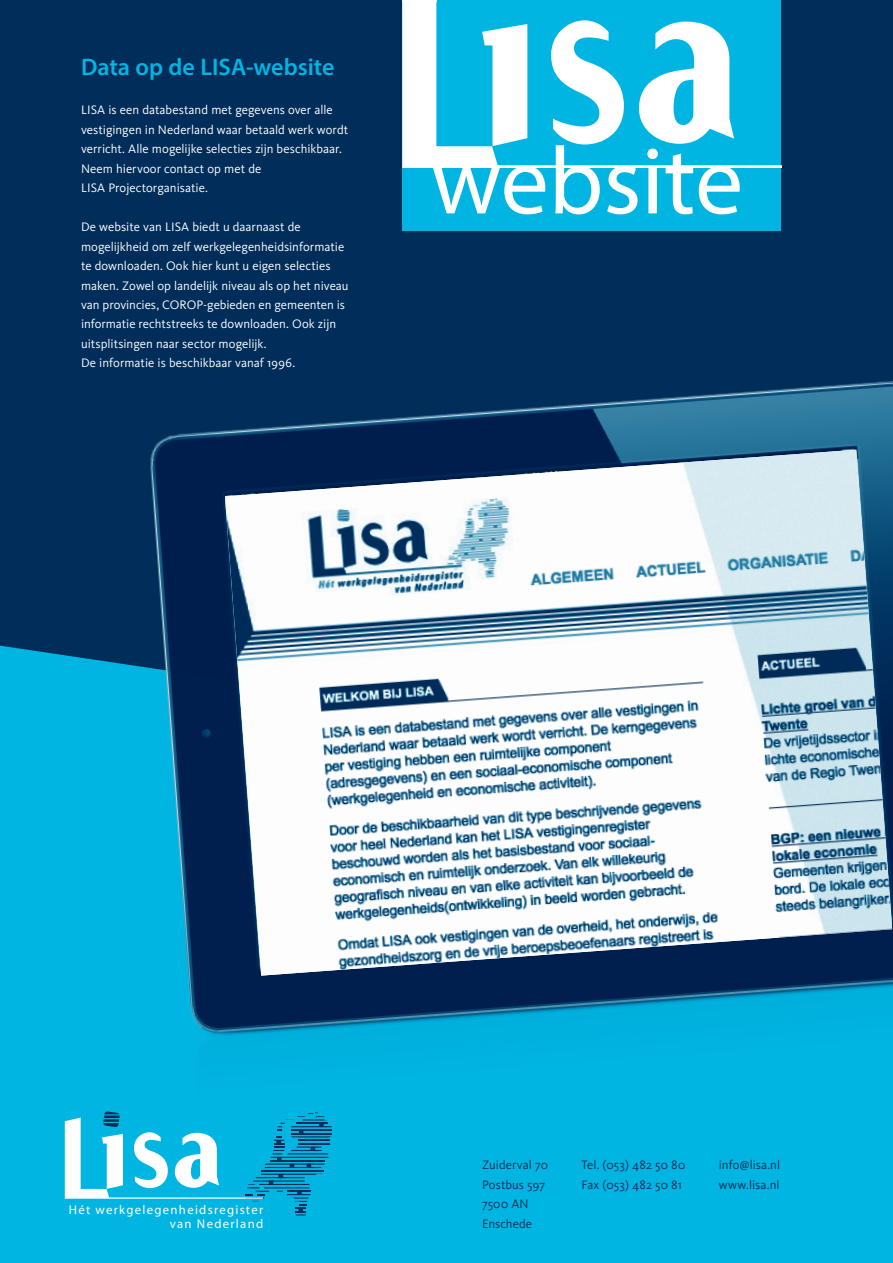
<style>
.page{position:relative;width:893px;height:1263px;background:#fff}
.page>*{position:absolute;margin:0;border:0;box-sizing:border-box;transform-origin:0 0}
.t1{font:96px "Myriad Pro";color:#fff}
.t2{font:600 24px "Myriad Pro";color:#00b5e2}
.t3{font:12.75px/19.5px "Kievit";color:#fff}
.t4{font:12.75px/19.5px "Kievit";letter-spacing:.005em;color:#002d59}
.t5{font:italic 700 condensed 12.75px/13.8px "Univers";letter-spacing:.1em;color:#fff;text-align:right}
</style>
<div class="page">
<div style="left:0;top:628px;width:893px;height:635px;background:#00b5e2"></div>
<svg style="left:65px;top:1133px;width:267px;height:82px"></svg>
<div style="left:0;top:0;width:893px;height:650px;background:#002d59"></div>
<img style="left:25px;top:281px;width:868px;height:852px">
<img style="left:225px;top:450px;width:667px;height:526px">
<div style="left:402px;top:0;width:379px;height:230px;background:#00b5e2"></div>
<svg style="left:402px;top:2px;width:379px;height:166px"></svg>
<div style="left:474px;top:0;width:57px;height:15px;background:#00b5e2"></div>
<hr style="left:402px;top:0;width:35px;height:2px;background:#fff">
<h2 class="t2" style="left:81px;top:52px;width:255px">Data op de LISA-website</h2>
<p class="t3" style="left:81px;top:100px;width:269px">LISA is een databestand met gegevens over alle vestigingen in Nederland waar betaald werk wordt verricht. Alle mogelijke selecties zijn beschikbaar.<br>Neem hiervoor contact op met de<br>LISA Projectorganisatie.</p>
<p class="t3" style="left:81px;top:217px;width:269px">De website van LISA biedt u daarnaast de mogelijkheid om zelf werkgelegenheidsinformatie te downloaden. Ook hier kunt u eigen selecties maken. Zowel op landelijk niveau als op het niveau van provincies, COROP-gebieden en gemeenten is informatie rechtstreeks te downloaden. Ook zijn uitsplitsingen naar sector mogelijk.<br>De informatie is beschikbaar vanaf 1996.</p>
<h1 class="t1" style="left:431px;top:122px;width:314px">website</h1>
<p class="t5" style="left:69px;top:1202px;width:196px">Hét werkgelegenheidsregister van Nederland</p>
<p class="t4" style="left:482px;top:1155px;width:68px">Zuiderval 70<br>Postbus 597<br>7500 AN<br>Enschede</p>
<p class="t4" style="left:581px;top:1155px;width:105px">Tel. (053) 482 50 80<br>Fax (053) 482 50 81</p>
<p class="t4" style="left:719px;top:1155px;width:63px">info@lisa.nl www.lisa.nl</p>
</div>
